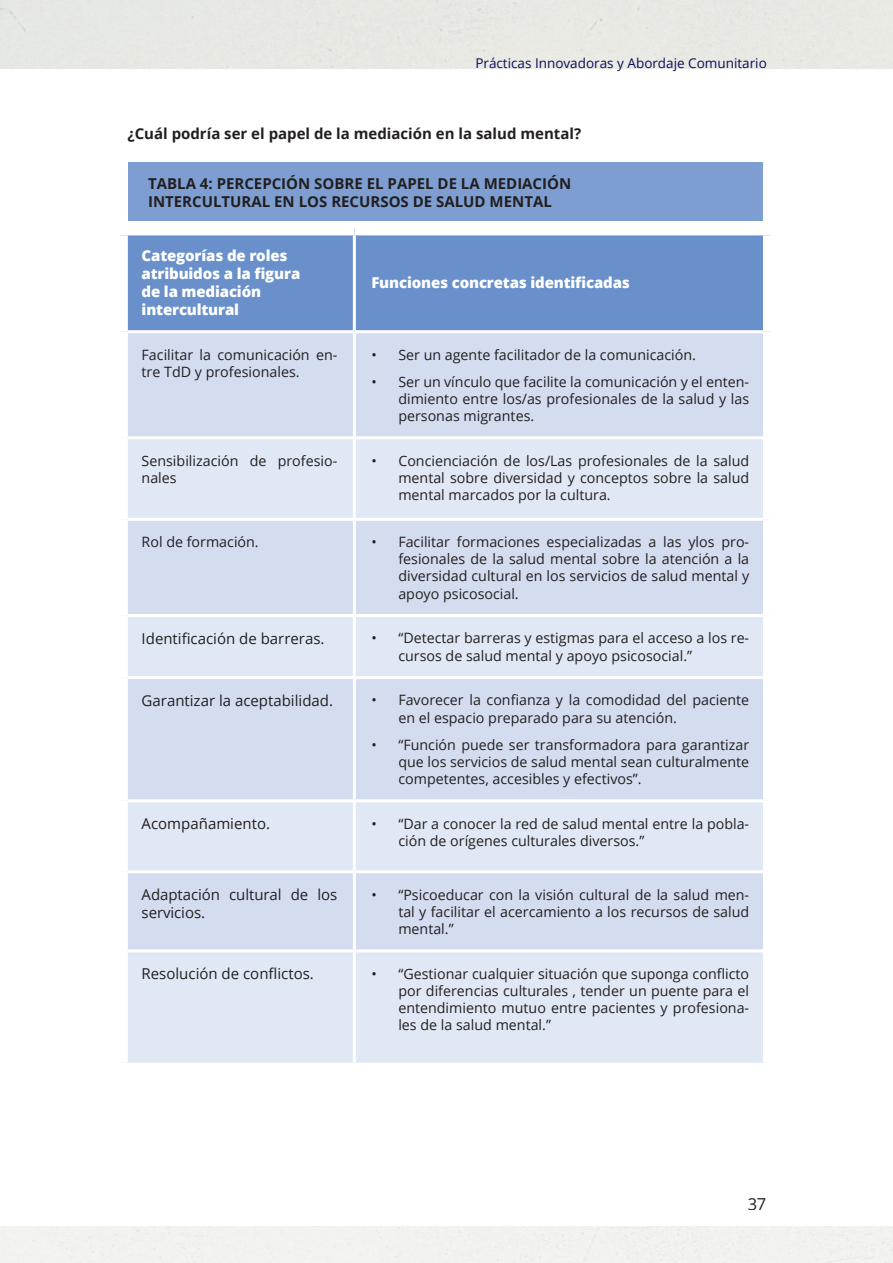
<style>
.page{position:relative;width:893px;height:1263px;background:#fff}
.page>*{position:absolute;margin:0;border:0;box-sizing:border-box;transform-origin:0 0}
.t1{font:16.5px "Open Sans";color:#231f20}
.PARRAFO{font:15px/18px "Open Sans";color:#231f20}
.PARRAFO-2{font:800 15px/18px "Open Sans";letter-spacing:-.01em;color:#fff}
.PARRAFO_DESTACADO{font:700 15px/18px "Open Sans";color:#231f20}
.PARRAFO-3{font:700 15px "Open Sans";color:#231f20}
.PARRAFO-4{font:14.25px/17.1px "Open Sans";color:#231f20;text-align:justify}
.t2{font:13.5px "Open Sans";color:#09105a}
</style>
<div class="page">
<div style="left:128px;top:235px;width:635px;height:95px;background:#6990ca"></div>
<div style="left:128px;top:333px;width:635px;height:103px;background:#d4ddef"></div>
<svg style="left:128px;top:439px;width:635px;height:624px;background:#dae2f2"></svg>
<hr style="left:353px;top:235px;width:3px;height:95px;background:#fff">
<hr style="left:353px;top:333px;width:3px;height:103px;background:#fff">
<hr style="left:353px;top:439px;width:3px;height:79px;background:#fff">
<hr style="left:128px;top:518px;width:226px;height:3px;background:#fff">
<hr style="left:354px;top:518px;width:409px;height:3px;background:#fff">
<hr style="left:353px;top:521px;width:3px;height:93px;background:#fff">
<hr style="left:128px;top:614px;width:226px;height:3px;background:#fff">
<hr style="left:354px;top:614px;width:409px;height:3px;background:#fff">
<hr style="left:353px;top:617px;width:3px;height:59px;background:#fff">
<hr style="left:128px;top:676px;width:226px;height:3px;background:#fff">
<hr style="left:354px;top:676px;width:409px;height:3px;background:#fff">
<hr style="left:353px;top:679px;width:3px;height:120px;background:#fff">
<hr style="left:128px;top:799px;width:226px;height:3px;background:#fff">
<hr style="left:354px;top:799px;width:409px;height:3px;background:#fff">
<hr style="left:353px;top:802px;width:3px;height:68px;background:#fff">
<hr style="left:128px;top:870px;width:226px;height:3px;background:#fff">
<hr style="left:354px;top:870px;width:409px;height:3px;background:#fff">
<hr style="left:353px;top:873px;width:3px;height:76px;background:#fff">
<hr style="left:128px;top:949px;width:226px;height:3px;background:#fff">
<hr style="left:354px;top:949px;width:409px;height:3px;background:#fff">
<hr style="left:353px;top:952px;width:3px;height:111px;background:#fff">
<div style="left:128px;top:163px;width:634px;height:58px;background:#7e9ed2"></div>
<p class="t2" style="left:475px;top:54px;width:293px">Prácticas Innovadoras y Abordaje Comunitario</p>
<p class="PARRAFO-3" style="left:128px;top:123px;width:455px">¿Cuál podría ser el papel de la mediación en la salud mental?</p>
<p class="PARRAFO_DESTACADO" style="left:148px;top:174px;width:425px">TABLA 4: PERCEPCIÓN SOBRE EL PAPEL DE LA MEDIACIÓN<br>INTERCULTURAL EN LOS RECURSOS DE SALUD MENTAL</p>
<p class="PARRAFO-2" style="left:142px;top:245px;width:160px">Categorías de roles atribuidos a la figura de la mediación intercultural</p>
<p class="PARRAFO-2" style="left:371px;top:272px;width:260px">Funciones concretas identificadas</p>
<p class="PARRAFO-4" style="left:142px;top:345px;width:197px">Facilitar la comunicación en&shy;tre TdD y profesionales.</p>
<p class="PARRAFO-4" style="left:371px;top:345px;width:326px">• Ser un agente facilitador de la comunicación.</p>
<p class="PARRAFO-4" style="left:398px;top:372px;width:352px;text-indent:-27px">• Ser un vínculo que facilite la comunicación y el enten&shy;dimiento entre los/as profesionales de la salud y las personas migrantes.</p>
<p class="PARRAFO-4" style="left:142px;top:452px;width:197px">Sensibilización de profesio&shy;nales</p>
<p class="PARRAFO-4" style="left:398px;top:452px;width:352px;text-indent:-27px">• Concienciación de los/Las profesionales de la salud mental sobre diversidad y conceptos sobre la salud mental marcados por la cultura.</p>
<p class="PARRAFO-4" style="left:142px;top:533px;width:119px">Rol de formación.</p>
<p class="PARRAFO-4" style="left:398px;top:533px;width:352px;text-indent:-27px">• Facilitar formaciones especializadas a las ylos pro&shy;fesionales de la salud mental sobre la atención a la diversidad cultural en los servicios de salud mental y apoyo psicosocial.</p>
<p class="PARRAFO" style="left:142px;top:629px;width:184px">Identificación de barreras.</p>
<p class="PARRAFO-4" style="left:398px;top:629px;width:352px;text-indent:-27px">• “Detectar barreras y estigmas para el acceso a los re&shy;cursos de salud mental y apoyo psicosocial.”</p>
<p class="PARRAFO" style="left:142px;top:691px;width:193px">Garantizar la aceptabilidad.</p>
<p class="PARRAFO-4" style="left:398px;top:691px;width:352px;text-indent:-27px">• Favorecer la confianza y la comodidad del paciente en el espacio preparado para su atención.</p>
<p class="PARRAFO-4" style="left:398px;top:735px;width:352px;text-indent:-27px">• “Función puede ser transformadora para garantizar que los servicios de salud mental sean culturalmente competentes, accesibles y efectivos”.</p>
<p class="PARRAFO" style="left:142px;top:814px;width:130px">Acompañamiento.</p>
<p class="PARRAFO-4" style="left:398px;top:815px;width:352px;text-indent:-27px">• “Dar a conocer la red de salud mental entre la pobla&shy;ción de orígenes culturales diversos.”</p>
<p class="PARRAFO" style="left:142px;top:885px;width:197px">Adaptación cultural de los servicios.</p>
<p class="PARRAFO-4" style="left:398px;top:885px;width:352px;text-indent:-27px">• “Psicoeducar con la visión cultural de la salud men&shy;tal y facilitar el acercamiento a los recursos de salud mental.”</p>
<p class="PARRAFO" style="left:142px;top:964px;width:174px">Resolución de conflictos.</p>
<p class="PARRAFO-4" style="left:398px;top:965px;width:352px;text-indent:-27px">• “Gestionar cualquier situación que suponga conflicto por diferencias culturales , tender un puente para el entendimiento mutuo entre pacientes y profesiona&shy;les de la salud mental.”</p>
<p class="t1" style="left:747px;top:1192px;width:20px">37</p>
</div>
